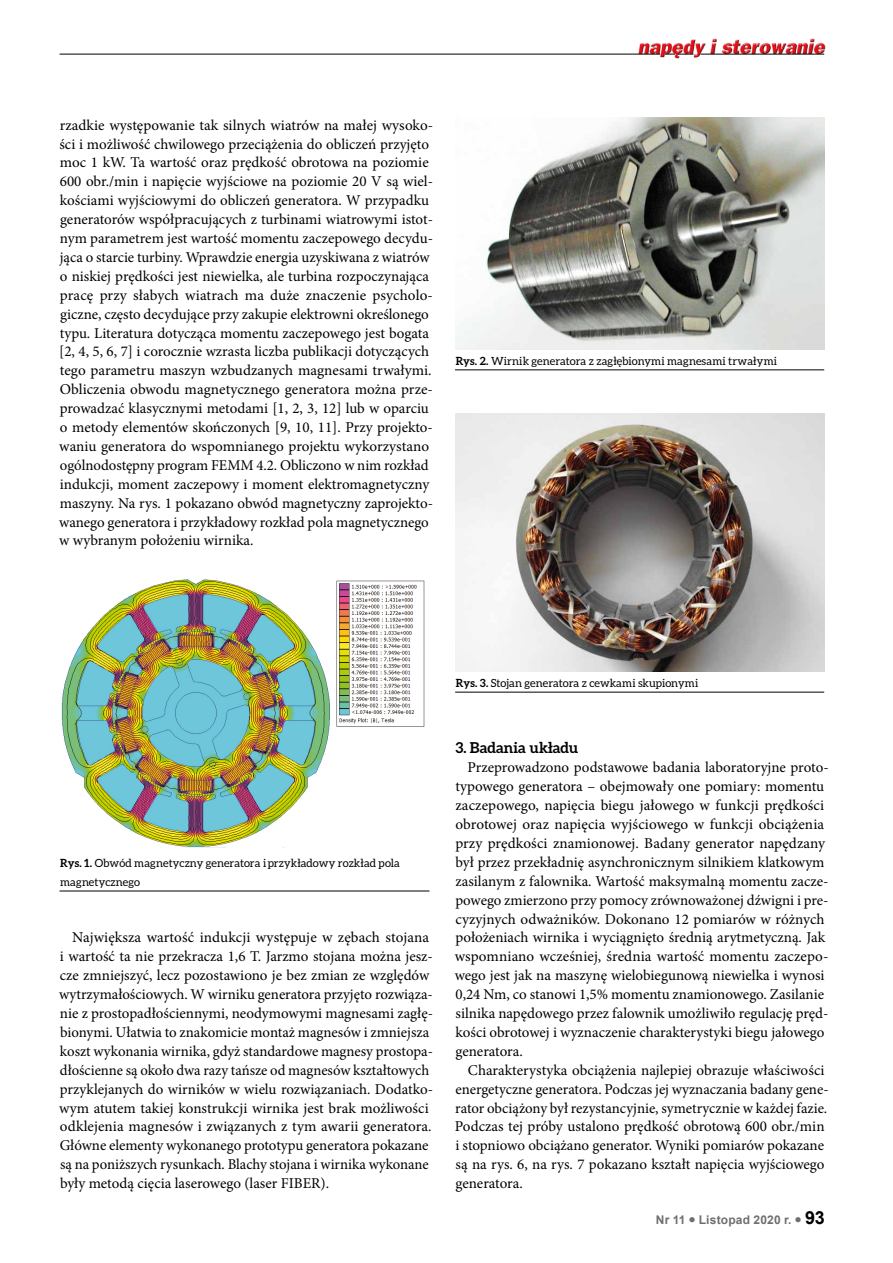
<style>
.page{position:relative;width:893px;height:1263px;background:#fff}
.page>*{position:absolute;margin:0;border:0;box-sizing:border-box;transform-origin:0 0}
.t1{font:15px/18.9px "Minion Pro";color:#000}
.t2{font:700 15px "Aleo";letter-spacing:.005em;color:#000}
.t3{font:700 12px "Arial";letter-spacing:.015em;color:#706f6f}
.t4{font:11.25px/18.9px "Aleo";letter-spacing:.005em;color:#000}
.s1{font-weight:700}
.s2{font-size:18px;color:#000}
</style>
<div class="page">
<img style="left:636px;top:38px;width:190px;height:21px">
<hr style="left:60px;top:54px;width:600px;height:1px;background:#000">
<svg style="left:665px;top:54px;width:28px;height:1px"></svg>
<hr style="left:700px;top:54px;width:124px;height:1px;background:#000">
<img style="left:61px;top:579px;width:364px;height:269px">
<hr style="left:60px;top:891px;width:369px;height:1px;background:#000">
<hr style="left:455px;top:370px;width:369px;height:1px;background:#000">
<hr style="left:455px;top:692px;width:369px;height:1px;background:#000">
<img style="left:455px;top:117px;width:370px;height:233px">
<img style="left:455px;top:413px;width:369px;height:258px">
<p class="t1" style="left:59px;top:115px;width:375px">rzadkie występowanie tak silnych wiatrów na małej wysoko&shy;ści i możliwość chwilowego przeciążenia do obliczeń przyjęto moc 1 kW. Ta wartość oraz prędkość obrotowa na poziomie 600 obr./min i napięcie wyjściowe na poziomie 20 V są wiel&shy;kościami wyjściowymi do obliczeń generatora. W przypadku generatorów współpracujących z turbinami wiatrowymi istot&shy;nym parametrem jest wartość momentu zaczepowego decydu&shy;jąca o starcie turbiny. Wprawdzie energia uzyskiwana z wiatrów o niskiej prędkości jest niewielka, ale turbina rozpoczynająca pracę przy słabych wiatrach ma duże znaczenie psycholo&shy;giczne, często decydujące przy zakupie elektrowni określonego typu. Literatura dotycząca momentu zaczepowego jest bogata [2, 4, 5, 6, 7] i corocznie wzrasta liczba publikacji dotyczących tego parametru maszyn wzbudzanych magnesami trwałymi.<br>Obliczenia obwodu magnetycznego generatora można prze&shy;prowadzać klasycznymi metodami [1, 2, 3, 12] lub w oparciu o metody elementów skończonych [9, 10, 11]. Przy projekto&shy;waniu generatora do wspomnianego projektu wykorzystano ogólnodostępny program FEMM 4.2. Obliczono w nim rozkład indukcji, moment zaczepowy i moment elektromagnetyczny maszyny. Na rys. 1 pokazano obwód magnetyczny zaprojekto&shy;wanego generatora i przykładowy rozkład pola magnetycznego w wybranym położeniu wirnika.</p>
<p class="t4" style="left:456px;top:351px;width:323px"><span class="s1">Rys. 2.</span> Wirnik generatora z zagłębionymi magnesami trwałymi</p>
<p class="t4" style="left:60px;top:853px;width:341px"><span class="s1">Rys. 1.</span> Obwód magnetyczny generatora i przykładowy rozkład pola magnetycznego</p>
<p class="t1" style="left:59px;top:928px;width:375px;text-indent:13px">Największa wartość indukcji występuje w zębach stojana i wartość ta nie przekracza 1,6 T. Jarzmo stojana można jesz&shy;cze zmniejszyć, lecz pozostawiono je bez zmian ze względów wytrzymałościowych. W wirniku generatora przyjęto rozwiąza&shy;nie z prostopadłościennymi, neodymowymi magnesami zagłę&shy;bionymi. Ułatwia to znakomicie montaż magnesów i zmniejsza koszt wykonania wirnika, gdyż standardowe magnesy prostopa&shy;dłościenne są około dwa razy tańsze od magnesów kształtowych przyklejanych do wirników w wielu rozwiązaniach. Dodatko&shy;wym atutem takiej konstrukcji wirnika jest brak możliwości odklejenia magnesów i związanych z tym awarii generatora.<br>Główne elementy wykonanego prototypu generatora pokazane są na poniższych rysunkach. Blachy stojana i wirnika wykonane były metodą cięcia laserowego (laser FIBER).</p>
<p class="t4" style="left:456px;top:673px;width:244px"><span class="s1">Rys. 3.</span> Stojan generatora z cewkami skupionymi</p>
<p class="t2" style="left:455px;top:739px;width:124px">3. Badania układu</p>
<p class="t1" style="left:455px;top:758px;width:375px;text-indent:13px">Przeprowadzono podstawowe badania laboratoryjne proto&shy;typowego generatora – obejmowały one pomiary: momentu zaczepowego, napięcia biegu jałowego w funkcji prędkości obrotowej oraz napięcia wyjściowego w funkcji obciążenia przy prędkości znamionowej. Badany generator napędzany był przez przekładnię asynchronicznym silnikiem klatkowym zasilanym z falownika. Wartość maksymalną momentu zacze&shy;powego zmierzono przy pomocy zrównoważonej dźwigni i pre&shy;cyzyjnych odważników. Dokonano 12 pomiarów w różnych położeniach wirnika i wyciągnięto średnią arytmetyczną. Jak wspomniano wcześniej, średnia wartość momentu zaczepo&shy;wego jest jak na maszynę wielobiegunową niewielka i wynosi 0,24 Nm, co stanowi 1,5% momentu znamionowego. Zasilanie silnika napędowego przez falownik umożliwiło regulację pręd&shy;kości obrotowej i wyznaczenie charakterystyki biegu jałowego generatora.</p>
<p class="t1" style="left:455px;top:1060px;width:375px;text-indent:13px">Charakterystyka obciążenia najlepiej obrazuje właściwości energetyczne generatora. Podczas jej wyznaczania badany gene&shy;rator obciążony był rezystancyjnie, symetrycznie w każdej fazie.<br>Podczas tej próby ustalono prędkość obrotową 600 obr./min i stopniowo obciążano generator. Wyniki pomiarów pokazane są na rys. 6, na rys. 7 pokazano kształt napięcia wyjściowego generatora.</p>
<p class="t3" style="left:656px;top:1212px;width:170px">Nr 11 ● Listopad 2020 r. ● <span class="s2">93</span></p>
</div>
